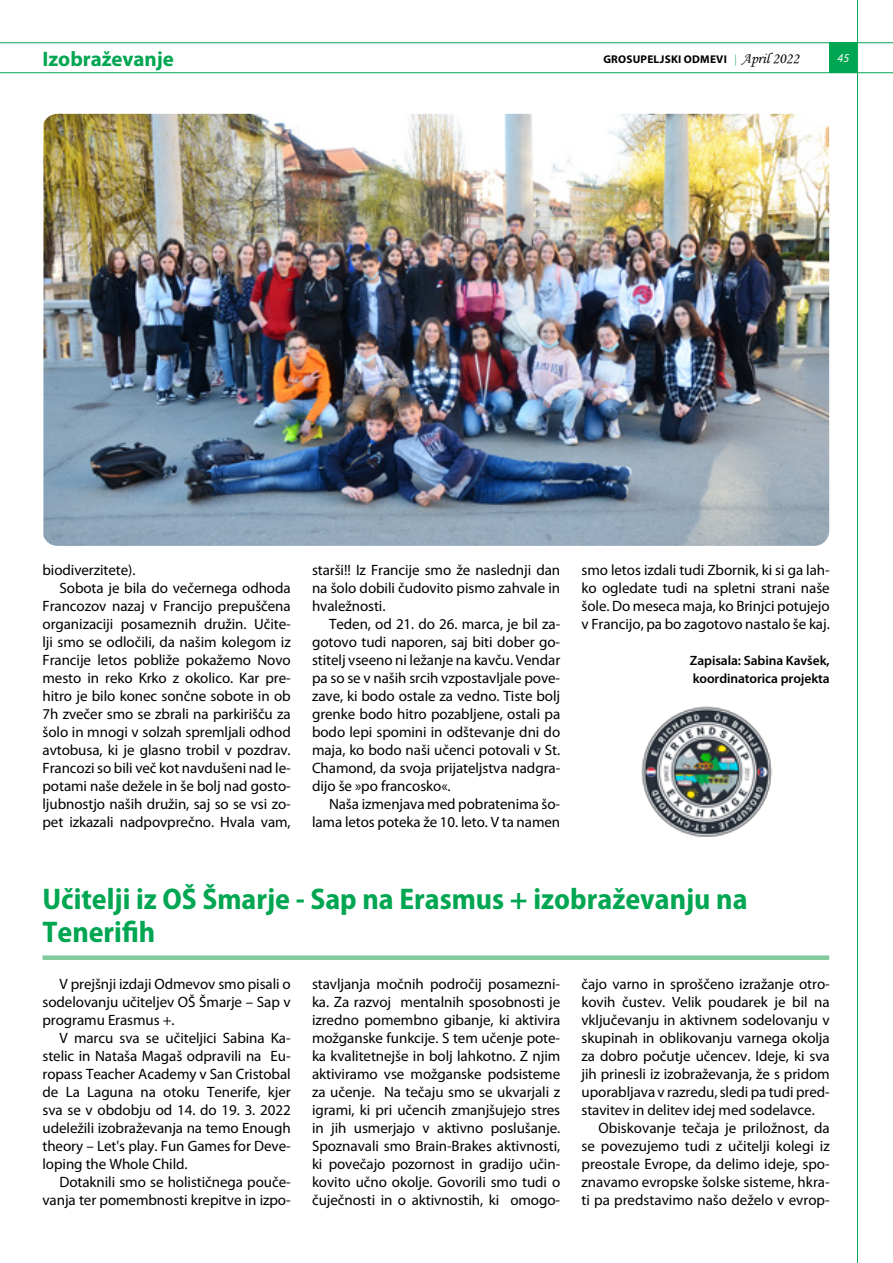
<style>
.page{position:relative;width:893px;height:1263px;background:#fff}
.page>*{position:absolute;margin:0;border:0;box-sizing:border-box;transform-origin:0 0}
.t1{font:700 semi-condensed 30px/33px "Myriad Pro";color:#00a651}
.t2{font:700 21px "Myriad Pro";color:#00a651}
.t3{font:15px/18px "Myriad Pro";letter-spacing:-.005em;color:#000;text-align:justify}
.t4{font:600 13.5px/18px "Myriad Pro";letter-spacing:-.005em;color:#000}
.t5{font:italic 12px "Myriad Pro";color:#fff}
.t6{font:700 11.25px "Myriad Pro";letter-spacing:.02em;color:#000}
.s1{font-weight:300;color:#00a651}
.s2{font-family:"Monotype Corsiva";font-weight:400;font-size:15px}
</style>
<div class="page">
<hr style="left:0;top:42px;width:893px;height:1px;background:#00a651">
<hr style="left:0;top:72px;width:893px;height:1px;background:#00a651">
<div style="left:829px;top:43px;width:28px;height:30px;background:#00a651"></div>
<hr style="left:857px;top:0;width:1px;height:1263px;background:#00a651">
<img style="left:641px;top:706px;width:131px;height:131px">
<img style="left:43px;top:114px;width:786px;height:432px">
<div style="left:42px;top:955px;width:787px;height:5px;background:#82ca9c"></div>
<h2 class="t2" style="left:43px;top:45px;width:133px">Izobraževanje</h2>
<p class="t6" style="left:603px;top:52px;width:197px">GROSUPELJSKI ODMEVI <span class="s1">|</span> <span class="s2">April 2022</span></p>
<p class="t5" style="left:838px;top:51px;width:13px">45</p>
<p class="t3" style="left:43px;top:561px;width:95px">biodiverzitete).</p>
<p class="t3" style="left:60px;top:579px;width:233px">Sobota je bila do večernega odhoda</p>
<p class="t3" style="left:43px;top:597px;width:250px">Francozov nazaj v Francijo prepuščena</p>
<p class="t3" style="left:43px;top:615px;width:250px">organizaciji posameznih družin. Učite-</p>
<p class="t3" style="left:43px;top:633px;width:250px">lji smo se odločili, da našim kolegom iz</p>
<p class="t3" style="left:43px;top:651px;width:250px">Francije letos pobliže pokažemo Novo</p>
<p class="t3" style="left:43px;top:669px;width:250px">mesto in reko Krko z okolico. Kar pre-</p>
<p class="t3" style="left:43px;top:687px;width:250px">hitro je bilo konec sončne sobote in ob</p>
<p class="t3" style="left:43px;top:705px;width:250px">7h zvečer smo se zbrali na parkirišču za</p>
<p class="t3" style="left:43px;top:723px;width:250px">šolo in mnogi v solzah spremljali odhod</p>
<p class="t3" style="left:43px;top:741px;width:250px">avtobusa, ki je glasno trobil v pozdrav.</p>
<p class="t3" style="left:43px;top:759px;width:250px">Francozi so bili več kot navdušeni nad le-</p>
<p class="t3" style="left:43px;top:777px;width:250px">potami naše dežele in še bolj nad gosto-</p>
<p class="t3" style="left:43px;top:795px;width:250px">ljubnostjo naših družin, saj so se vsi zo-</p>
<p class="t3" style="left:43px;top:813px;width:250px">pet izkazali nadpovprečno. Hvala vam,</p>
<p class="t3" style="left:312px;top:561px;width:250px">starši!! Iz Francije smo že naslednji dan na šolo dobili čudovito pismo zahvale in hvaležnosti.</p>
<p class="t3" style="left:312px;top:615px;width:250px;text-indent:17px">Teden, od 21. do 26. marca, je bil za&shy;gotovo tudi naporen, saj biti dober go&shy;stitelj vseeno ni ležanje na kavču. Vendar pa so se v naših srcih vzpostavljale pove&shy;zave, ki bodo ostale za vedno. Tiste bolj grenke bodo hitro pozabljene, ostali pa bodo lepi spomini in odštevanje dni do maja, ko bodo naši učenci potovali v St.<br>Chamond, da svoja prijateljstva nadgra&shy;dijo še »po francosko«.</p>
<p class="t3" style="left:312px;top:795px;width:250px;text-align:right">Naša izmenjava med pobratenima šo&shy;lama letos poteka že 10. leto. V ta namen</p>
<p class="t3" style="left:581px;top:561px;width:250px">smo letos izdali tudi Zbornik, ki si ga lah&shy;ko ogledate tudi na spletni strani naše šole. Do meseca maja, ko Brinjci potujejo v Francijo, pa bo zagotovo nastalo še kaj.</p>
<p class="t4" style="left:690px;top:651px;width:141px">Zapisala: Sabina Kavšek, koordinatorica projekta</p>
<h1 class="t1" style="left:42px;top:883px;width:707px">Učitelji iz OŠ Šmarje - Sap na Erasmus + izobraževanju na<br>Tenerifih</h1>
<p class="t3" style="left:43px;top:975px;width:250px;text-indent:17px">V prejšnji izdaji Odmevov smo pisali o sodelovanju učiteljev OŠ Šmarje – Sap v programu Erasmus +.</p>
<p class="t3" style="left:43px;top:1029px;width:250px;text-indent:17px">V marcu sva se učiteljici Sabina Ka&shy;stelic in Nataša Magaš odpravili na Eu&shy;ropass Teacher Academy v San Cristobal de La Laguna na otoku Tenerife, kjer sva se v obdobju od 14. do 19. 3. 2022 udeležili izobraževanja na temo Enough theory – Let's play. Fun Games for Deve&shy;loping the Whole Child.</p>
<p class="t3" style="left:43px;top:1173px;width:250px;text-align:right">Dotaknili smo se holističnega pouče&shy;vanja ter pomembnosti krepitve in izpo-</p>
<p class="t3" style="left:312px;top:975px;width:250px">stavljanja močnih področij posamezni&shy;ka. Za razvoj mentalnih sposobnosti je izredno pomembno gibanje, ki aktivira možganske funkcije. S tem učenje pote&shy;ka kvalitetnejše in bolj lahkotno. Z njim aktiviramo vse možganske podsisteme za učenje. Na tečaju smo se ukvarjali z igrami, ki pri učencih zmanjšujejo stres in jih usmerjajo v aktivno poslušanje.<br>Spoznavali smo Brain-Brakes aktivnosti, ki povečajo pozornost in gradijo učin&shy;kovito učno okolje. Govorili smo tudi o čuječnosti in o aktivnostih, ki omogo-</p>
<p class="t3" style="left:581px;top:975px;width:250px">čajo varno in sproščeno izražanje otro-</p>
<p class="t3" style="left:581px;top:993px;width:250px">kovih čustev. Velik poudarek je bil na</p>
<p class="t3" style="left:581px;top:1011px;width:250px">vključevanju in aktivnem sodelovanju v</p>
<p class="t3" style="left:581px;top:1029px;width:250px">skupinah in oblikovanju varnega okolja</p>
<p class="t3" style="left:581px;top:1047px;width:250px">za dobro počutje učencev. Ideje, ki sva</p>
<p class="t3" style="left:581px;top:1065px;width:250px">jih prinesli iz izobraževanja, že s pridom</p>
<p class="t3" style="left:581px;top:1083px;width:250px">uporabljava v razredu, sledi pa tudi pred-</p>
<p class="t3" style="left:581px;top:1101px;width:235px">stavitev in delitev idej med sodelavce.</p>
<p class="t3" style="left:598px;top:1119px;width:233px">Obiskovanje tečaja je priložnost, da</p>
<p class="t3" style="left:581px;top:1137px;width:250px">se povezujemo tudi z učitelji kolegi iz</p>
<p class="t3" style="left:581px;top:1155px;width:250px">preostale Evrope, da delimo ideje, spo-</p>
<p class="t3" style="left:581px;top:1173px;width:250px">znavamo evropske šolske sisteme, hkra-</p>
<p class="t3" style="left:581px;top:1191px;width:250px">ti pa predstavimo našo deželo v evrop-</p>
</div>
